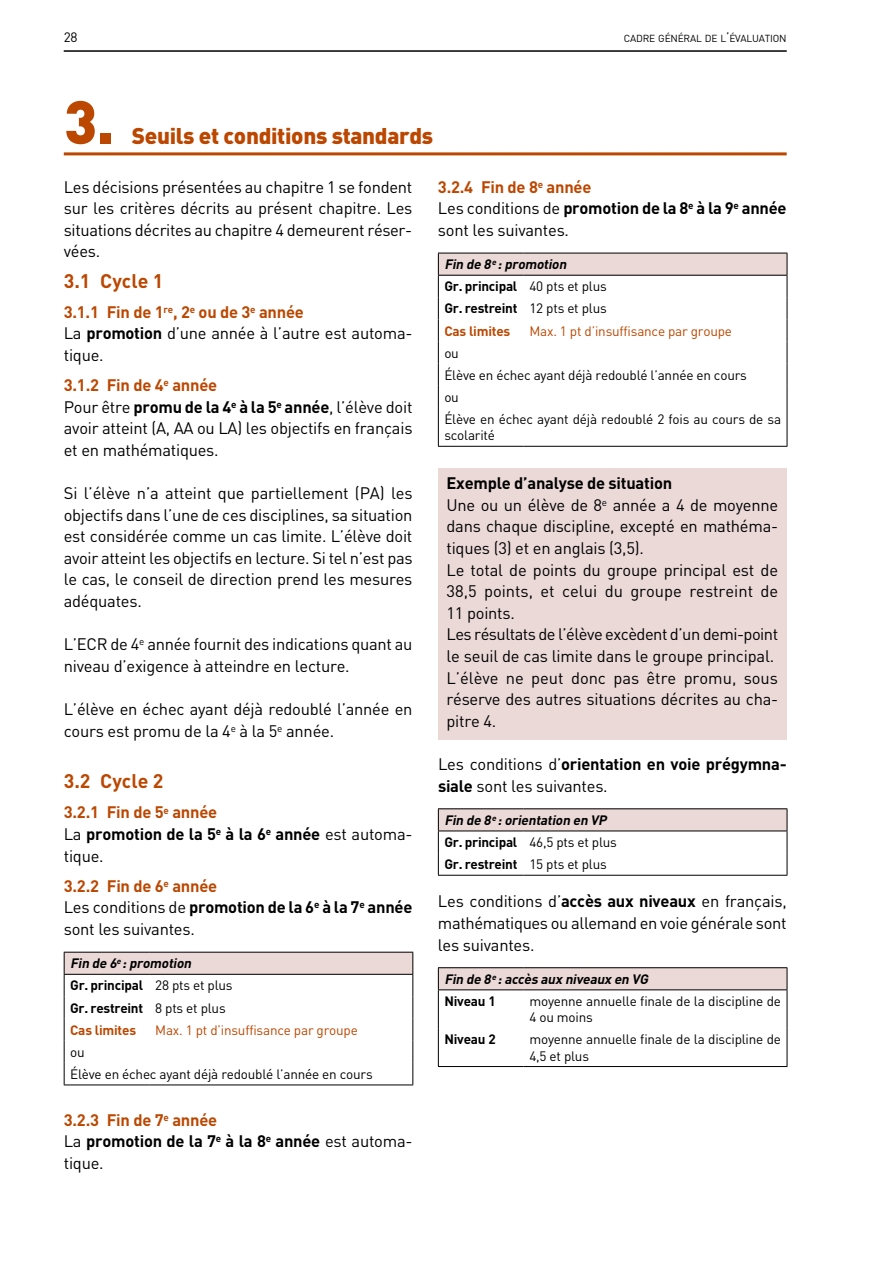
<style>
.page{position:relative;width:893px;height:1263px;background:#fff}
.page>*{position:absolute;margin:0;border:0;box-sizing:border-box;transform-origin:0 0}
.t1{font:900 60px "DIN";color:#bb4700}
.t2{font:900 22.5px "DIN";letter-spacing:-.015em;color:#bb4700}
.t3{font:700 19.5px "DIN";color:#bb4700}
.t4{font:16.5px/21.6px "DIN";letter-spacing:-.015em;color:#000}
.t5{font:700 16.5px/21.6px "DIN";letter-spacing:-.015em;color:#000}
.t6{font:13.5px/22.2px "DIN";letter-spacing:-.015em;color:#000}
.t7{font:700 13.5px/22.2px "DIN";letter-spacing:-.02em;color:#000}
.t8{font:13.5px "DIN";letter-spacing:-.015em;color:#bb4700}
.t9{font:italic 700 13.5px/22.2px "DIN";color:#000}
.t10{font:10.2px "DIN";letter-spacing:-.02em;color:#000}
.s1{font-size:13.5px}
.s2{font-weight:700;color:#bb4700}
.s3{font-weight:700}
.s4{color:#bb4700}
.s5{font-weight:400}
.s6{font-style:italic}
.s7{font-style:normal}
</style>
<div class="page">
<hr style="left:64px;top:51px;width:723px;height:1px;background:#000">
<div style="left:64px;top:952px;width:349px;height:22px;background:#ead9d7"></div>
<hr style="left:64px;top:952px;width:85px;height:1px;background:#000">
<hr style="left:149px;top:952px;width:264px;height:1px;background:#000">
<hr style="left:64px;top:974px;width:85px;height:1px;background:#000">
<hr style="left:149px;top:974px;width:264px;height:1px;background:#000">
<svg style="left:64px;top:952px;width:1px;height:132px"></svg>
<svg style="left:412px;top:952px;width:1px;height:132px"></svg>
<hr style="left:64px;top:1084px;width:85px;height:1px;background:#000">
<hr style="left:149px;top:1084px;width:264px;height:1px;background:#000">
<div style="left:438px;top:468px;width:349px;height:34px;background:#ead9d7"></div>
<div style="left:438px;top:490px;width:349px;height:77px;background:#ead9d7"></div>
<div style="left:438px;top:555px;width:349px;height:76px;background:#ead9d7"></div>
<div style="left:438px;top:619px;width:349px;height:56px;background:#ead9d7"></div>
<div style="left:438px;top:663px;width:349px;height:76px;background:#ead9d7"></div>
<div style="left:438px;top:253px;width:349px;height:22px;background:#ead9d7"></div>
<hr style="left:438px;top:253px;width:85px;height:1px;background:#000">
<hr style="left:523px;top:253px;width:264px;height:1px;background:#000">
<hr style="left:438px;top:275px;width:85px;height:1px;background:#000">
<hr style="left:523px;top:275px;width:264px;height:1px;background:#000">
<svg style="left:438px;top:253px;width:1px;height:155px"></svg>
<hr style="left:438px;top:408px;width:1px;height:38px;background:#000">
<hr style="left:787px;top:408px;width:1px;height:38px;background:#000">
<hr style="left:438px;top:446px;width:85px;height:1px;background:#000">
<hr style="left:523px;top:446px;width:264px;height:1px;background:#000">
<svg style="left:787px;top:253px;width:1px;height:155px"></svg>
<div style="left:438px;top:809px;width:349px;height:22px;background:#ead9d7"></div>
<hr style="left:438px;top:808px;width:85px;height:1px;background:#000">
<hr style="left:523px;top:808px;width:264px;height:1px;background:#000">
<hr style="left:438px;top:830px;width:85px;height:1px;background:#000">
<hr style="left:523px;top:830px;width:264px;height:1px;background:#000">
<svg style="left:438px;top:809px;width:1px;height:66px"></svg>
<svg style="left:787px;top:809px;width:1px;height:66px"></svg>
<hr style="left:438px;top:875px;width:85px;height:1px;background:#000">
<hr style="left:523px;top:875px;width:264px;height:1px;background:#000">
<div style="left:438px;top:968px;width:349px;height:22px;background:#ead9d7"></div>
<hr style="left:438px;top:967px;width:85px;height:1px;background:#000">
<svg style="left:438px;top:968px;width:1px;height:21px"></svg>
<hr style="left:523px;top:967px;width:264px;height:1px;background:#000">
<svg style="left:787px;top:968px;width:1px;height:21px"></svg>
<hr style="left:438px;top:989px;width:85px;height:1px;background:#000">
<hr style="left:438px;top:990px;width:1px;height:38px;background:#000">
<hr style="left:523px;top:989px;width:264px;height:1px;background:#000">
<hr style="left:787px;top:990px;width:1px;height:38px;background:#000">
<hr style="left:438px;top:1028px;width:1px;height:38px;background:#000">
<hr style="left:787px;top:1028px;width:1px;height:38px;background:#000">
<hr style="left:438px;top:1066px;width:85px;height:1px;background:#000">
<hr style="left:523px;top:1066px;width:264px;height:1px;background:#000">
<hr style="left:64px;top:152px;width:723px;height:3px;background:#bb4700">
<p class="t6" style="left:64px;top:26px;width:15px">28</p>
<p class="t10" style="left:624px;top:32px;width:164px">CADRE GÉNÉRAL DE L<span class="s1">’</span>ÉVALUATION</p>
<h1 class="t1" style="left:64px;top:82px;width:52px">3.</h1>
<h2 class="t2" style="left:132px;top:121px;width:303px">Seuils et conditions standards</h2>
<p class="t4" style="left:64px;top:176px;width:350px;text-align:justify">Les décisions présentées au chapitre 1 se fondent sur les critères décrits au présent chapitre. Les situations décrites au chapitre 4 demeurent réser&shy;vées.</p>
<p class="t3" style="left:64px;top:268px;width:101px">3.1 Cycle 1</p>
<p class="t4" style="left:64px;top:301px;width:350px"><span class="s2">3.1.1 Fin de 1</span><sup>re</sup><span class="s2">, 2</span><sup>e</sup> <span class="s2">ou de 3</span><sup>e</sup> <span class="s2">année<br></span>La <span class="s3">promotion</span> d’une année à l’autre est automa&shy;tique.</p>
<p class="t4" style="left:64px;top:374px;width:350px"><span class="s2">3.1.2 Fin de 4</span><sup>e</sup> <span class="s2">année<br></span>Pour être <span class="s3">promu de la 4</span><sup>e</sup> <span class="s3">à la 5</span><sup>e</sup> <span class="s3">année</span>, l’élève doit avoir atteint (A, AA ou LA) les objectifs en français et en mathématiques.</p>
<p class="t4" style="left:64px;top:482px;width:350px;text-align:justify">Si l’élève n’a atteint que partiellement (PA) les objectifs dans l’une de ces disciplines, sa situation est considérée comme un cas limite. L’élève doit avoir atteint les objectifs en lecture. Si tel n’est pas le cas, le conseil de direction prend les mesures adéquates.</p>
<p class="t4" style="left:64px;top:633px;width:350px">L’ECR de 4<sup>e</sup> année fournit des indications quant au niveau d’exigence à atteindre en lecture.</p>
<p class="t4" style="left:64px;top:698px;width:350px">L’élève en échec ayant déjà redoublé l’année en cours est promu de la 4<sup>e</sup> à la 5<sup>e</sup> année.</p>
<p class="t3" style="left:64px;top:768px;width:101px">3.2 Cycle 2</p>
<p class="t5" style="left:64px;top:801px;width:350px"><span class="s4">3.2.1 Fin de 5</span><sup>e</sup> <span class="s4">année<br></span><span class="s5">La</span> promotion de la 5<sup>e</sup> à la 6<sup>e</sup> année <span class="s5">est automa&shy;tique.</span></p>
<p class="t4" style="left:64px;top:875px;width:350px"><span class="s2">3.2.2 Fin de 6</span><sup>e</sup> <span class="s2">année<br></span>Les conditions de <span class="s3">promotion de la 6</span><sup>e</sup> <span class="s3">à la 7</span><sup>e</sup> <span class="s3">année </span>sont les suivantes.</p>
<p class="t7" style="left:70px;top:952px;width:164px"><span class="s6">Fin de 6</span><sup>e</sup> <span class="s6">:promotion<br></span>Gr. principal <span class="s5">28 pts et plus<br></span>Gr. restreint <span class="s5">8 pts et plus<br></span><span class="s4">Cas limites</span></p>
<p class="t8" style="left:155px;top:1021px;width:204px">Max. 1 pt d’insuffisance par groupe</p>
<p class="t6" style="left:70px;top:1040px;width:304px">ou<br>Élève en échec ayant déjà redoublé l’année en cours</p>
<p class="t5" style="left:64px;top:1108px;width:350px"><span class="s4">3.2.3 Fin de 7</span><sup>e</sup> <span class="s4">année<br></span><span class="s5">La</span> promotion de la 7<sup>e</sup> à la 8<sup>e</sup> année <span class="s5">est automa&shy;tique.</span></p>
<p class="t4" style="left:438px;top:176px;width:350px"><span class="s2">3.2.4 Fin de 8</span><sup>e</sup> <span class="s2">année<br></span>Les conditions de <span class="s3">promotion de la 8</span><sup>e</sup> <span class="s3">à la 9</span><sup>e</sup> <span class="s3">année </span>sont les suivantes.</p>
<p class="t7" style="left:444px;top:253px;width:164px"><span class="s6">Fin de 8</span><sup>e</sup> <span class="s6">:promotion<br></span>Gr. principal <span class="s5">40 pts et plus<br></span>Gr. restreint <span class="s5">12 pts et plus<br></span><span class="s4">Cas limites</span></p>
<p class="t8" style="left:529px;top:322px;width:204px">Max. 1 pt d’insuffisance par groupe</p>
<p class="t6" style="left:444px;top:341px;width:338px">ou<br>Élève en échec ayant déjà redoublé l’année en cours<br>ou<br>Élève en échec ayant déjà redoublé 2 fois au cours de sa</p>
<p class="t6" style="left:444px;top:424px;width:52px">scolarité</p>
<p class="t4" style="left:446px;top:472px;width:333px"><span class="s3">Exemple d’analyse de situation<br></span>Une ou un élève de 8<sup>e</sup> année a 4 de moyenne dans chaque discipline, excepté en mathéma&shy;tiques (3) et en anglais (3,5).<br>Le total de points du groupe principal est de 38,5 points, et celui du groupe restreint de 11 points.<br>Les résultats de l’élève excèdent d’un demi-point le seuil de cas limite dans le groupe principal.<br>L’élève ne peut donc pas être promu, sous réserve des autres situations décrites au cha&shy;pitre 4.</p>
<p class="t4" style="left:438px;top:753px;width:350px">Les conditions d’<span class="s3">orientation en voie prégymna&shy;siale</span> sont les suivantes.</p>
<p class="t7" style="left:444px;top:808px;width:174px"><span class="s6">Fin de 8</span><sup>e</sup> <span class="s6">:orientation en VP<br></span>Gr. principal <span class="s5">46,5 pts et plus<br></span>Gr. restreint <span class="s5">15 pts et plus</span></p>
<p class="t4" style="left:438px;top:890px;width:350px;text-align:justify">Les conditions d’<span class="s3">accès aux niveaux</span> en français, mathématiques ou allemand en voie générale sont les suivantes.</p>
<p class="t9" style="left:444px;top:967px;width:208px">Fin de 8<sup>e</sup> :accès aux niveaux en VG<br><span class="s7">Niveau 1</span></p>
<p class="t6" style="left:529px;top:993px;width:253px;line-height:16.2px">moyenne annuelle finale de la discipline de<br>4 ou moins</p>
<p class="t7" style="left:444px;top:1028px;width:53px">Niveau 2</p>
<p class="t6" style="left:529px;top:1031px;width:253px;line-height:16.2px">moyenne annuelle finale de la discipline de<br>4,5 et plus</p>
</div>
